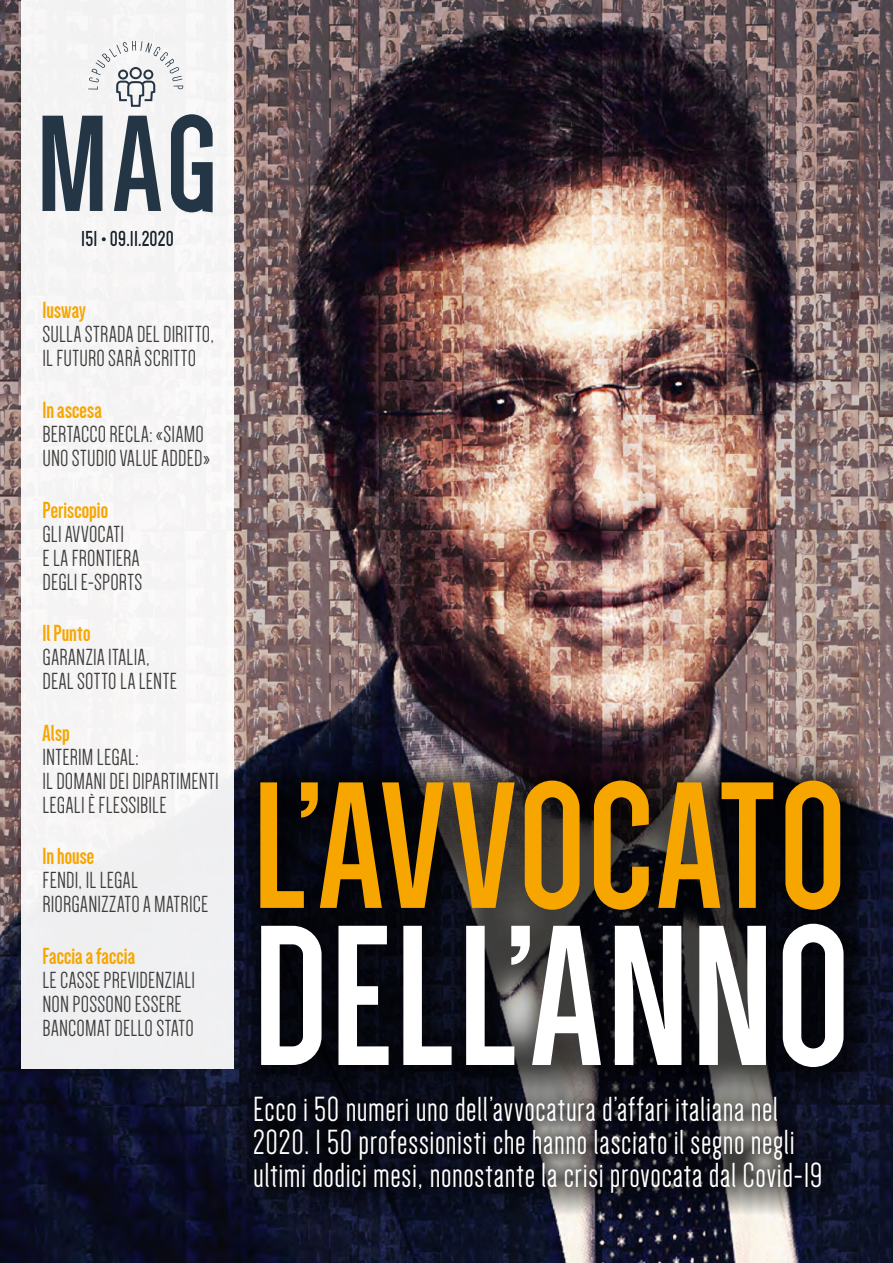
<style>
.page{position:relative;width:893px;height:1263px;background:#fff}
.page>*{position:absolute;margin:0;border:0;box-sizing:border-box;transform-origin:0 0}
.t1{font:700 206.1px "Dense";letter-spacing:.015em;color:#fff}
.t2{font:700 185.85px "Dense";letter-spacing:.02em;color:#f7a600}
.t3{font:36px/33px "Dense";letter-spacing:.02em;color:#fff}
.t4{font:24px/24px "Dense";letter-spacing:.01em;color:#3c3c3b}
.t5{font:700 24px "Dense";color:#f7a600}
.t6{font:700 22.5px "Dense";letter-spacing:.01em;color:#243646}
</style>
<div class="page">
<img style="left:0;top:0;width:893px;height:1263px">
<div style="left:225px;top:747px;width:666px;height:367px;background:#000;opacity:.75"></div>
<div style="left:226px;top:1068px;width:624px;height:154px;background:#000;opacity:.75"></div>
<div style="left:21px;top:0;width:213px;height:1068px;background:#f5f4f4"></div>
<div style="left:28px;top:207px;width:197px;height:52px;background:#000;opacity:.75"></div>
<svg style="left:43px;top:116px;width:60px;height:95px"></svg>
<svg style="left:114px;top:116px;width:47px;height:95px"></svg>
<svg style="left:171px;top:114px;width:42px;height:98px"></svg>
<svg style="left:88px;top:41px;width:95px;height:66px"></svg>
<p class="t6" style="left:81px;top:227px;width:94px">151 • 09.11.2020</p>
<p class="t5" style="left:43px;top:299px;width:45px">Iusway</p>
<p class="t4" style="left:43px;top:323px;width:173px">SULLA STRADA DEL DIRITTO,<br>IL FUTURO SARÀ SCRITTO</p>
<p class="t5" style="left:43px;top:398px;width:61px">In ascesa</p>
<p class="t4" style="left:43px;top:422px;width:169px">BERTACCO RECLA: «SIAMO<br>UNO STUDIO VALUE ADDED»</p>
<p class="t5" style="left:43px;top:498px;width:67px">Periscopio</p>
<p class="t4" style="left:43px;top:522px;width:101px">GLI AVVOCATI<br>E LA FRONTIERA<br>DEGLI E-SPORTS</p>
<p class="t5" style="left:43px;top:621px;width:49px">Il Punto</p>
<p class="t4" style="left:43px;top:645px;width:136px">GARANZIA ITALIA,<br>DEAL SOTTO LA LENTE</p>
<p class="t5" style="left:43px;top:721px;width:29px">Alsp</p>
<p class="t4" style="left:43px;top:745px;width:178px">INTERIM LEGAL:<br>IL DOMANI DEI DIPARTIMENTI<br>LEGALI È FLESSIBILE</p>
<p class="t5" style="left:43px;top:845px;width:53px">In house</p>
<p class="t4" style="left:43px;top:869px;width:167px">FENDI, IL LEGAL<br>RIORGANIZZATO A MATRICE</p>
<p class="t5" style="left:43px;top:944px;width:94px">Faccia a faccia</p>
<p class="t4" style="left:43px;top:968px;width:154px">LE CASSE PREVIDENZIALI<br>NON POSSONO ESSERE<br>BANCOMAT DELLO STATO</p>
<h2 class="t2" style="left:253px;top:755px;width:595px">L’AVVOCATO</h2>
<h1 class="t1" style="left:253px;top:896px;width:599px">DELL’ANNO</h1>
<h3 class="t3" style="left:253px;top:1093px;width:571px">Ecco i 50 numeri uno dell’avvocatura d’affari italiana nel<br>2020. I 50 professionisti che hanno lasciato il segno negli ultimi dodici mesi, nonostante la crisi provocata dal Covid-19</h3>
</div>
